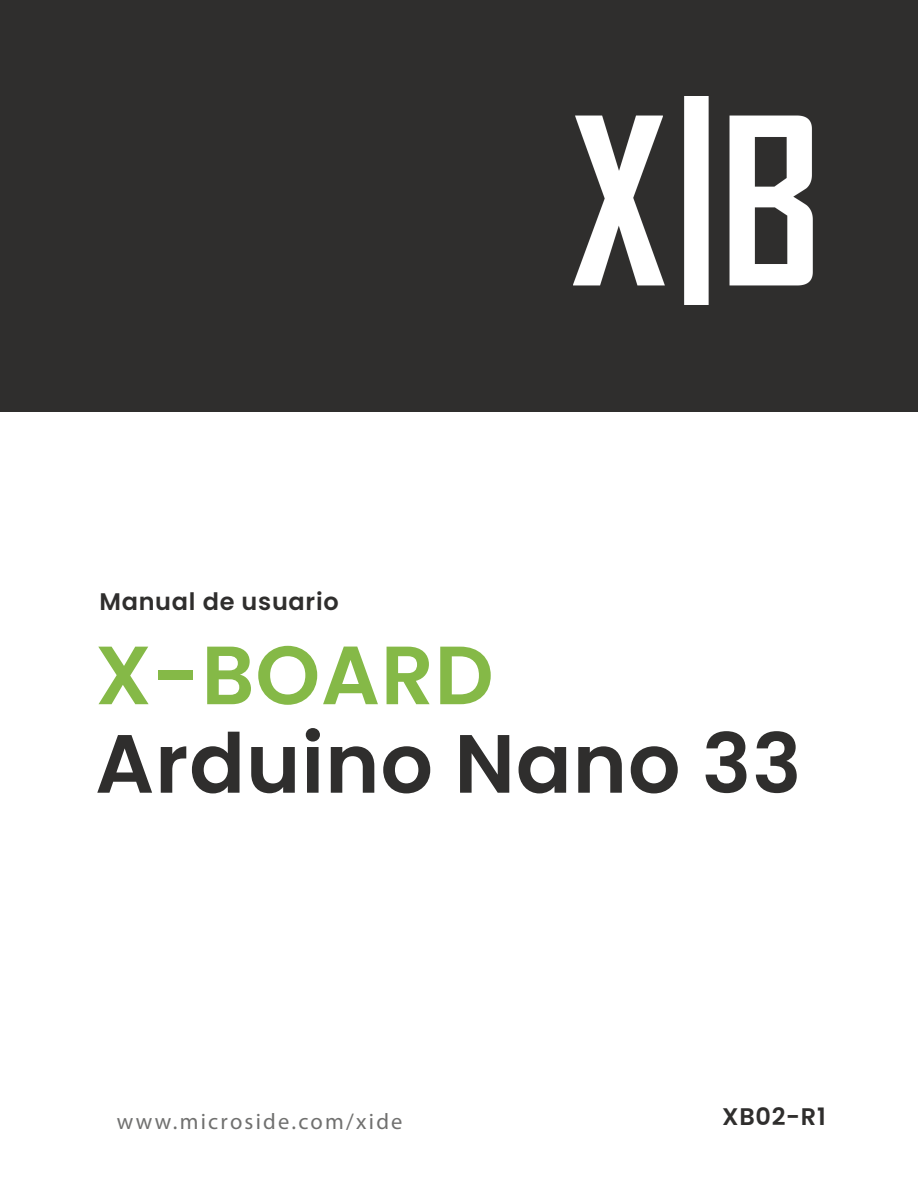
<style>
.page{position:relative;width:918px;height:1188px;background:#fff}
.page>*{position:absolute;margin:0;border:0;box-sizing:border-box;transform-origin:0 0}
.t1{font:600 82.5px "Poppins";letter-spacing:.01em;color:#2f2e2d}
.t2{font:600 82.5px "Poppins";letter-spacing:.01em;color:#85b947}
.t3{font:600 24px "Poppins";letter-spacing:.03em;color:#2f2e2d}
.t4{font:22.5px "Myriad Pro";letter-spacing:.1em;color:#70706f}
</style>
<div class="page">
<div style="left:0;top:0;width:918px;height:411px;background:#2f2e2d"></div>
<img style="left:573px;top:96px;width:240px;height:209px">
<p class="t3" style="left:99px;top:588px;width:241px">Manual de usuario</p>
<p class="t2" style="left:95px;top:627px;width:400px">X-BOARD</p>
<p class="t1" style="left:95px;top:716px;width:708px">Arduino Nano 33</p>
<p class="t4" style="left:117px;top:1108px;width:287px">www.microside.com/xide</p>
<p class="t3" style="left:722px;top:1103px;width:105px">XB02-R1</p>
</div>
